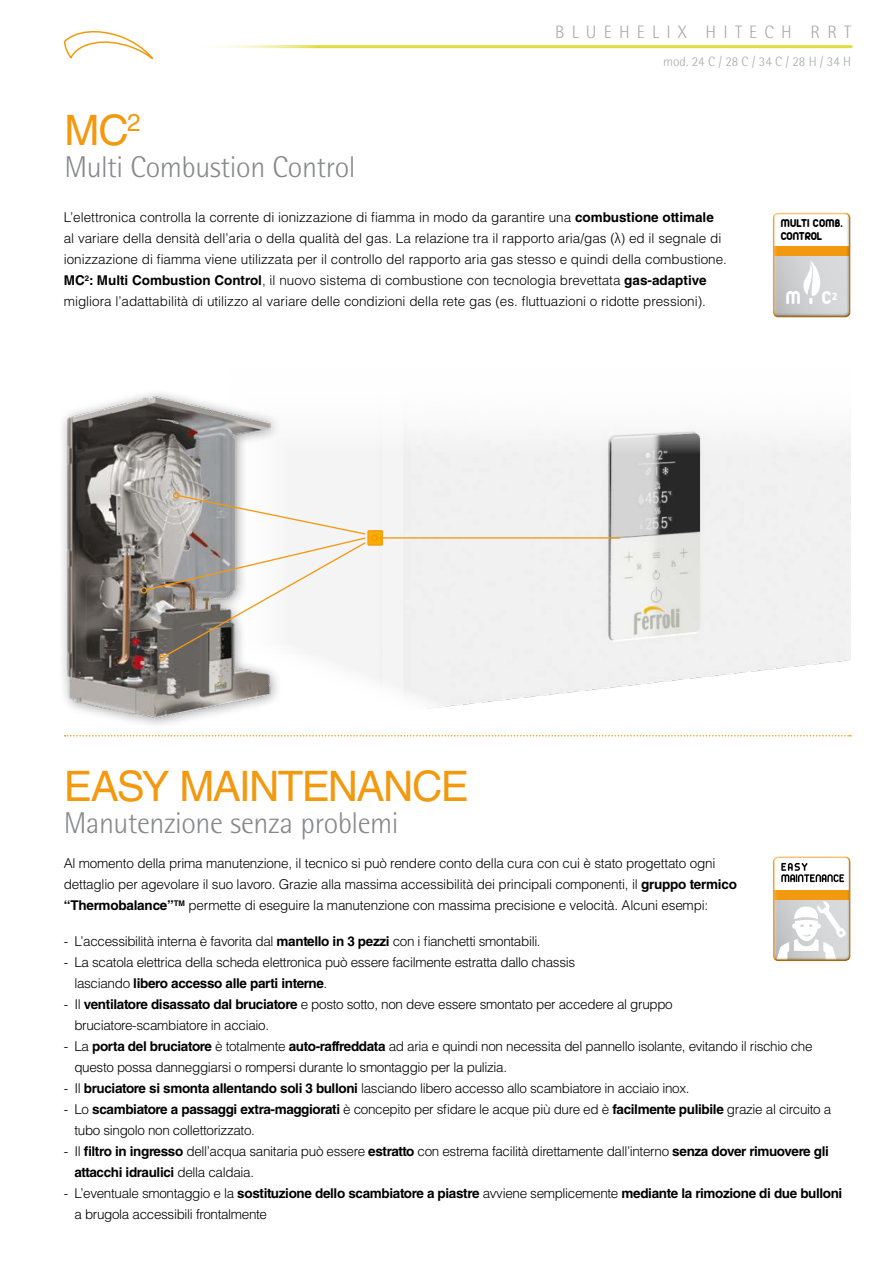
<style>
.page{position:relative;width:893px;height:1263px;background:#fff}
.page>*{position:absolute;margin:0;border:0;box-sizing:border-box;transform-origin:0 0}
.t1{font:42px "Helvetica LT Std";letter-spacing:-.04em;color:#f39910}
.t2{font:300 30px "Rotis Semi Sans Pro";letter-spacing:-.01em;color:#87888a}
.t3{font:20.25px "z Arista";color:#fff}
.t4{font:300 18px "Rotis Semi Sans Pro";letter-spacing:.4em;color:#a9aaac}
.t5{font:300 13.5px/21px "Helvetica LT Std";letter-spacing:-.015em;color:#000}
.t6{font:300 13.5px "Rotis Semi Sans Pro";color:#a9aaac}
.t7{font:12.45px/12.3px "z Arista";letter-spacing:-.01em;color:#000}
.s1{font-weight:700}
.s2{font-family:"Formata Pro"}
</style>
<div class="page">
<img style="left:289px;top:429px;width:561px;height:280px">
<div style="left:772px;top:856px;width:81px;height:105px;background:#000;opacity:.5"></div>
<div style="left:58px;top:387px;width:224px;height:342px;background:#000;opacity:.4"></div>
<img style="left:64px;top:393px;width:210px;height:328px">
<div style="left:141px;top:587px;width:6px;height:7px;border:1px solid #f39910;border-radius:50%"></div>
<div style="left:159px;top:654px;width:7px;height:7px;border:1px solid #f39910;border-radius:2px"></div>
<svg style="left:145px;top:494px;width:222px;height:164px"></svg>
<div style="left:173px;top:492px;width:7px;height:6px;border:1px solid #f39910;border-radius:50%"></div>
<div style="left:368px;top:531px;width:14px;height:14px;background:#f7ac00"></div>
<div style="left:367px;top:530px;width:16px;height:16px;border:1px solid #f39910"></div>
<hr style="left:377px;top:537px;width:243px;height:2px;background:#f39910">
<div style="left:371px;top:535px;width:7px;height:6px;border:1px solid #f39910;border-radius:50%"></div>
<svg style="left:65px;top:735px;width:786px;height:1px"></svg>
<div style="left:772px;top:212px;width:81px;height:106px;background:#000;opacity:.5"></div>
<hr style="left:192px;top:45px;width:659px;height:3px;background:#dedd3a">
<svg style="left:63px;top:31px;width:90px;height:29px"></svg>
<h3 class="t4" style="left:555px;top:22px;width:297px">BLUEHELIX HITECH RRT</h3>
<p class="t6" style="left:663px;top:54px;width:190px">mod. 24 C / 28 C / 34 C / 28 H / 34 H</p>
<h1 class="t1" style="left:65px;top:106px;width:78px">MC<sup>2</sup></h1>
<h2 class="t2" style="left:65px;top:149px;width:293px">Multi Combustion Control</h2>
<p class="t5" style="left:64px;top:207px;width:665px">L’elettronica controlla la corrente di ionizzazione di fiamma in modo da garantire una <span class="s1">combustione ottimale </span>al variare della densità dell’aria o della qualità del gas. La relazione tra il rapporto aria/gas (<span class="s2">λ</span>) ed il segnale di ionizzazione di fiamma viene utilizzata per il controllo del rapporto aria gas stesso e quindi della combustione.<br><span class="s1">MC</span><sup>2</sup><span class="s1">: Multi Combustion Control</span>, il nuovo sistema di combustione con tecnologia brevettata <span class="s1">gas-adaptive </span>migliora l’adattabilità di utilizzo al variare delle condizioni della rete gas (es. fluttuazioni o ridotte pressioni).</p>
<p class="t7" style="left:781px;top:217px;width:63px">MULTI COMB.<br>CONTROL</p>
<h3 class="t3" style="left:786px;top:287px;width:53px">M C<sup>2</sup></h3>
<h1 class="t1" style="left:64px;top:762px;width:407px">EASY MAINTENANCE</h1>
<h2 class="t2" style="left:64px;top:806px;width:336px">Manutenzione senza problemi</h2>
<p class="t5" style="left:64px;top:853px;width:675px">Al momento della prima manutenzione, il tecnico si può rendere conto della cura con cui è stato progettato ogni dettaglio per agevolare il suo lavoro. Grazie alla massima accessibilità dei principali componenti, il <span class="s1">gruppo termico “Thermobalance”</span><sup>TM</sup> permette di eseguire la manutenzione con massima precisione e velocità. Alcuni esempi:</p>
<p class="t5" style="left:64px;top:931px;width:478px">- L’accessibilità interna è favorita dal <span class="s1">mantello in 3 pezzi</span> con i fianchetti smontabili.</p>
<p class="t5" style="left:74px;top:952px;width:502px;text-indent:-11px">- La scatola elettrica della scheda elettronica può essere facilmente estratta dallo chassis lasciando <span class="s1">libero accesso alle parti interne</span>.</p>
<p class="t5" style="left:74px;top:994px;width:600px;text-indent:-11px">- Il <span class="s1">ventilatore disassato dal bruciatore</span> e posto sotto, non deve essere smontato per accedere al gruppo bruciatore-scambiatore in acciaio.</p>
<p class="t5" style="left:74px;top:1036px;width:740px;text-indent:-11px">- La <span class="s1">porta del bruciatore</span> è totalmente <span class="s1">auto-raffreddata</span> ad aria e quindi non necessita del pannello isolante, evitando il rischio che questo possa danneggiarsi o rompersi durante lo smontaggio per la pulizia.</p>
<p class="t5" style="left:64px;top:1078px;width:627px">- Il <span class="s1">bruciatore si smonta allentando soli 3 bulloni</span> lasciando libero accesso allo scambiatore in acciaio inox.</p>
<p class="t5" style="left:74px;top:1099px;width:758px;text-indent:-11px">- Lo <span class="s1">scambiatore a passaggi extra-maggiorati</span> è concepito per sfidare le acque più dure ed è <span class="s1">facilmente pulibile</span> grazie al circuito a tubo singolo non collettorizzato.</p>
<p class="t5" style="left:74px;top:1141px;width:756px;text-indent:-11px">- Il <span class="s1">filtro in ingresso</span> dell’acqua sanitaria può essere <span class="s1">estratto</span> con estrema facilità direttamente dall’interno <span class="s1">senza dover rimuovere gli attacchi idraulici</span> della caldaia.</p>
<p class="t5" style="left:74px;top:1183px;width:769px;text-indent:-11px">- L’eventuale smontaggio e la <span class="s1">sostituzione dello scambiatore a piastre</span> avviene semplicemente <span class="s1">mediante la rimozione di due bulloni </span>a brugola accessibili frontalmente</p>
</div>
